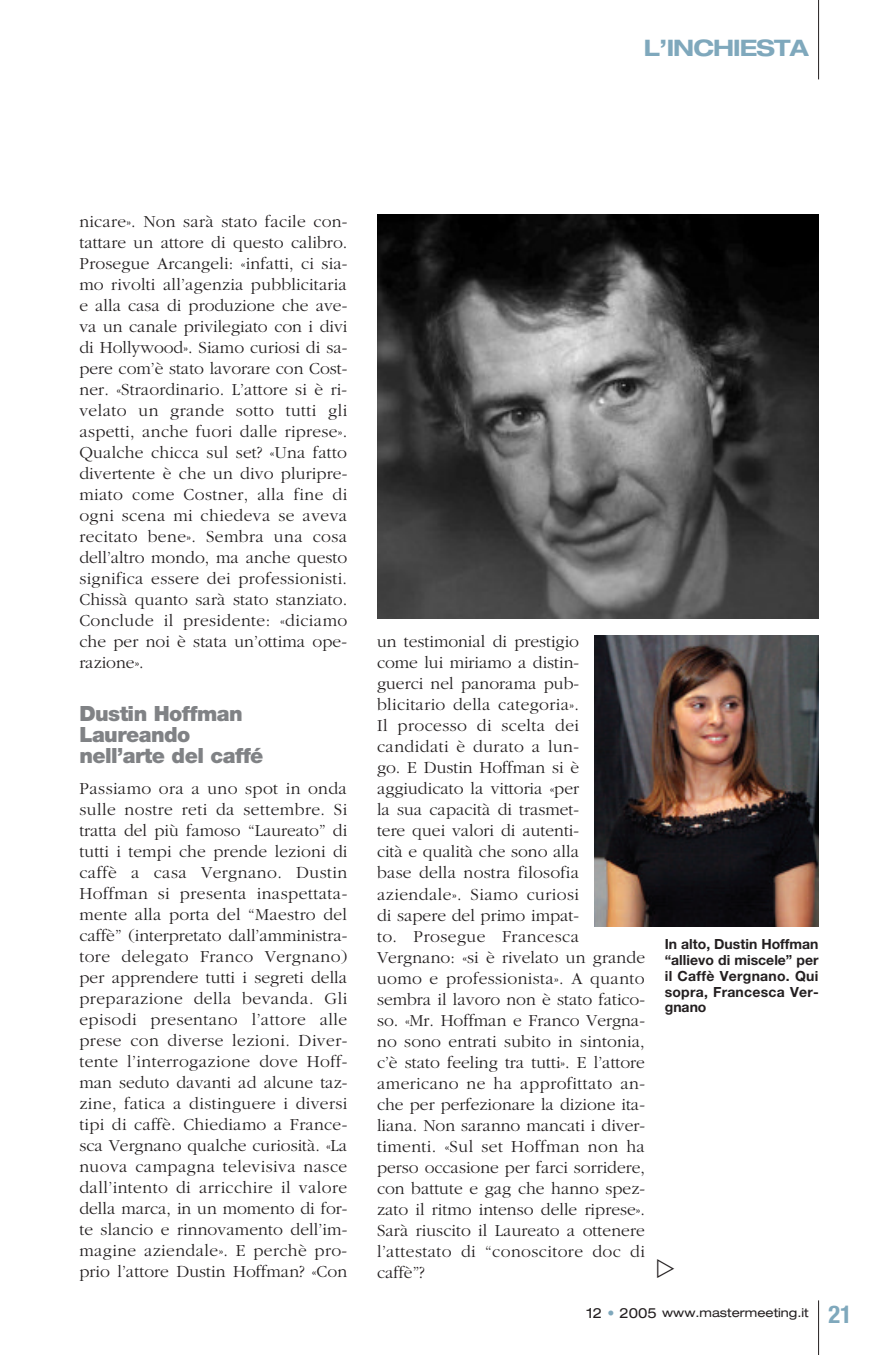
<style>
.page{position:relative;width:893px;height:1355px;background:#fff}
.page>*{position:absolute;margin:0;border:0;box-sizing:border-box;transform-origin:0 0}
.t1{font:700 expanded 22.75px "Helvetica Neue";letter-spacing:-.04em;color:#7fa8bc}
.t2{font:900 21px/21px "Helvetica Neue";letter-spacing:-.025em;color:#808285}
.t3{font:300 17.5px/21px "Garamond";color:#231f20;text-align:justify}
.t4{font:700 14px/15.8px "Helvetica Neue";letter-spacing:.015em;color:#231f20;text-align:justify}
.t5{font:expanded 12.25px "Helvetica Neue";color:#231f20}
.s1{font-size:14px}
.s2{font-size:14px;color:#7fa8bc}
.s3{font-weight:700;font-stretch:condensed;font-size:24.5px;color:#7fa8bc}
</style>
<div class="page">
<hr style="left:818px;top:0;width:1px;height:79px;background:#231f20">
<hr style="left:818px;top:1300px;width:1px;height:54px;background:#231f20">
<img style="left:377px;top:214px;width:442px;height:404px">
<img style="left:595px;top:635px;width:224px;height:291px">
<h1 class="t1" style="left:644px;top:40px;width:166px">L’INCHIESTA</h1>
<p class="t3" style="left:79px;top:210px;width:270px">nicare». Non sarà stato facile con&shy;tattare un attore di questo calibro.<br>Prosegue Arcangeli: «infatti, ci sia&shy;mo rivolti all’agenzia pubblicitaria e alla casa di produzione che ave&shy;va un canale privilegiato con i divi di Hollywood». Siamo curiosi di sa&shy;pere com’è stato lavorare con Cost&shy;ner. «Straordinario. L’attore si è ri&shy;velato un grande sotto tutti gli aspetti, anche fuori dalle riprese».<br>Qualche chicca sul set? «Una fatto divertente è che un divo pluripre&shy;miato come Costner, alla fine di ogni scena mi chiedeva se aveva recitato bene». Sembra una cosa dell’altro mondo, ma anche questo significa essere dei professionisti.<br>Chissà quanto sarà stato stanziato.<br>Conclude il presidente: «diciamo che per noi è stata un’ottima ope&shy;razione».</p>
<p class="t2" style="left:79px;top:704px;width:186px">Dustin Hoffman<br>Laureando nell’arte del caffé</p>
<p class="t3" style="left:79px;top:777px;width:270px">Passiamo ora a uno spot in onda sulle nostre reti da settembre. Si tratta del più famoso “Laureato” di tutti i tempi che prende lezioni di caffè a casa Vergnano. Dustin Hoffman si presenta inaspettata&shy;mente alla porta del “Maestro del caffè” (interpretato dall’amministra&shy;tore delegato Franco Vergnano) per apprendere tutti i segreti della preparazione della bevanda. Gli episodi presentano l’attore alle prese con diverse lezioni. Diver&shy;tente l’interrogazione dove Hoff&shy;man seduto davanti ad alcune taz&shy;zine, fatica a distinguere i diversi tipi di caffè. Chiediamo a France&shy;sca Vergnano qualche curiosità. «La nuova campagna televisiva nasce dall’intento di arricchire il valore della marca, in un momento di for&shy;te slancio e rinnovamento dell’im&shy;magine aziendale». E perchè pro&shy;prio l’attore Dustin Hoffman? «Con</p>
<p class="t3" style="left:377px;top:630px;width:270px;text-align:left">un testimonial di prestigio<br>come lui miriamo a distin-<br>guerci nel panorama pub&shy;blicitario della categoria».<br>Il processo di scelta dei candidati è durato a lun-<br>go. E Dustin Hoffman si è aggiudicato la vittoria «per<br>la sua capacità di trasmet-<br>tere quei valori di autenti-<br>cità e qualità che sono alla<br>base della nostra filosofia aziendale». Siamo curiosi<br>di sapere del primo impat-<br>to. Prosegue Francesca<br>Vergnano: «si è rivelato un grande uomo e professionista». A quanto sembra il lavoro non è stato fatico&shy;so. «Mr. Hoffman e Franco Vergna&shy;no sono entrati subito in sintonia, c’è stato feeling tra tutti». E l’attore americano ne ha approfittato an&shy;che per perfezionare la dizione ita&shy;liana. Non saranno mancati i diver&shy;timenti. «Sul set Hoffman non ha perso occasione per farci sorridere, con battute e gag che hanno spez&shy;zato il ritmo intenso delle riprese».<br>Sarà riuscito il Laureato a ottenere l’attestato di “conoscitore doc di caffè”?</p>
<p class="t4" style="left:665px;top:937px;width:155px">In alto, Dustin Hoffman “allievo di miscele” per il Caffè Vergnano. Qui sopra, Francesca Ver&shy;gnano</p>
<p class="t5" style="left:587px;top:1307px;width:267px"><span class="s1">12</span> <span class="s2">•</span> <span class="s1">2005</span> www.mastermeeting.it <span class="s3">21</span></p>
</div>
